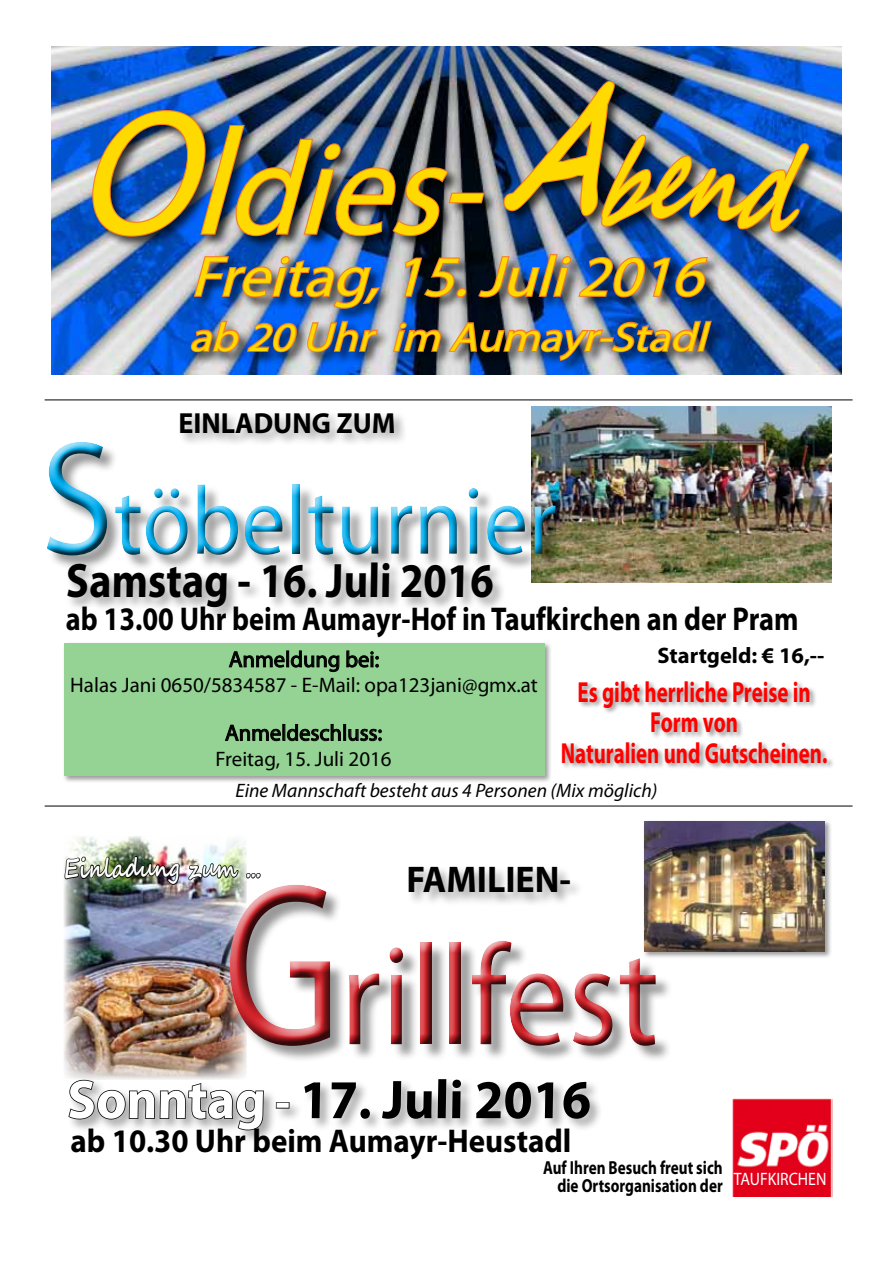
<style>
.page{position:relative;width:893px;height:1263px;background:#fff}
.page>*{position:absolute;margin:0;border:0;box-sizing:border-box;transform-origin:0 0}
.t1{font:143.55px "Myriad Pro";color:#d2232a;scale:.87 1}
.t2{font:italic 132px "Myriad Pro";color:#ffda00;scale:.95 1}
.t3{font:italic 700 117px "Segoe Script";color:#ffda00;scale:.62 1}
.t4{font:97.35px "Myriad Pro";color:#00aeef;scale:.91 1}
.t5{font:italic 57px "Myriad Pro";color:#ffda00;scale:1.07 1}
.t6{font:700 54.9px "Myriad Pro";color:#000;scale:.96 1}
.t7{font:700 48.6px "Myriad Pro";color:#000;scale:.87 1}
.t8{font:italic 40.5px "Myriad Pro";color:#ffda00;scale:1.12 1}
.t9{font:700 37.2px "Myriad Pro";color:#000;scale:.96 1}
.t10{font:700 33px "Myriad Pro";color:#000;scale:.86 1}
.t11{font:700 33px "Myriad Pro";color:#000;scale:.94 1}
.t12{font:700 29.1px/30.6px "Myriad Pro";color:#f00;text-align:center;scale:.72 1}
.t13{font:700 29.1px "Myriad Pro";color:#000;scale:.96 1}
.t14{font:700 27px "Segoe Script";color:#fff;scale:.74 1}
.t15{font:22.5px "Myriad Pro";color:#000}
.t16{font:700 22.5px "Myriad Pro";color:#000}
.t17{font:21px "Myriad Pro";color:#000}
.t18{font:italic 19.5px "Myriad Pro";color:#000}
.t19{font:700 18.9px/18px "Myriad Pro";color:#000;scale:.8 1}
.s1{font-size:180px}
.s2{font-size:178.5px}
.s3{font-size:151.5px}
.s4{font-size:163.35px}
.s5{font-size:234.3px}
.s6{color:#fff}
.s7{font-size:48.6px;color:#fff}
</style>
<div class="page">
<img style="left:64px;top:840px;width:183px;height:235px">
<hr style="left:45px;top:400px;width:808px;height:1px;background:#000">
<img style="left:732px;top:1098px;width:101px;height:99px">
<div style="left:642px;top:819px;width:190px;height:140px;background:#000;opacity:.4"></div>
<img style="left:644px;top:821px;width:181px;height:130px">
<div style="left:230px;top:885px;width:443px;height:178px;background:#000;opacity:.41"></div>
<div style="left:219px;top:874px;width:446px;height:177px;background:#fff;opacity:.75"></div>
<div style="left:232px;top:884px;width:435px;height:173px;background:#000;opacity:.75"></div>
<div style="left:407px;top:865px;width:177px;height:42px;background:#000;opacity:.36"></div>
<img style="left:64px;top:836px;width:117px;height:53px">
<img style="left:187px;top:857px;width:75px;height:30px">
<div style="left:67px;top:1077px;width:537px;height:67px;background:#000;opacity:.36"></div>
<img style="left:67px;top:928px;width:198px;height:216px">
<div style="left:276px;top:1102px;width:14px;height:6px;border:2px solid #000"></div>
<img style="left:51px;top:47px;width:791px;height:327px">
<div style="left:189px;top:319px;width:536px;height:56px;background:#000;opacity:.75"></div>
<img style="left:189px;top:320px;width:190px;height:33px">
<img style="left:391px;top:323px;width:322px;height:39px">
<div style="left:90px;top:108px;width:408px;height:142px;background:#000;opacity:.75"></div>
<img style="left:84px;top:109px;width:402px;height:129px">
<div style="left:502px;top:79px;width:321px;height:167px;background:#000;opacity:.75"></div>
<img style="left:502px;top:79px;width:309px;height:155px">
<div style="left:192px;top:252px;width:529px;height:71px;background:#000;opacity:.75"></div>
<img style="left:192px;top:255px;width:190px;height:55px">
<img style="left:403px;top:256px;width:65px;height:43px">
<img style="left:477px;top:253px;width:232px;height:46px">
<div style="left:62px;top:641px;width:490px;height:142px;background:#000;opacity:.39"></div>
<div style="left:64px;top:642px;width:480px;height:133px;background:#94d394"></div>
<svg style="left:228px;top:641px;width:112px;height:32px"></svg>
<svg style="left:346px;top:641px;width:33px;height:27px"></svg>
<svg style="left:225px;top:724px;width:116px;height:18px"></svg>
<div style="left:343px;top:724px;width:3px;height:17px;border:1px solid #000"></div>
<svg style="left:348px;top:728px;width:34px;height:13px"></svg>
<div style="left:66px;top:560px;width:440px;height:61px;background:#000;opacity:.36"></div>
<div style="left:561px;top:679px;width:273px;height:91px;background:#000;opacity:.42"></div>
<div style="left:178px;top:411px;width:230px;height:36px;background:#000;opacity:.36"></div>
<img style="left:531px;top:407px;width:300px;height:176px">
<div style="left:48px;top:443px;width:525px;height:129px;background:#000;opacity:.41"></div>
<div style="left:36px;top:431px;width:529px;height:130px;background:#fff;opacity:.75"></div>
<div style="left:38px;top:439px;width:529px;height:127px;background:#000;opacity:.75"></div>
<hr style="left:45px;top:806px;width:808px;height:1px;background:#000">
<h3 class="t3" style="left:517px;top:68px;width:459px;rotate:6deg"><span class="s1">A</span>bend</h3>
<h3 class="t5" style="left:191px;top:241px;width:497px">Freitag,15.Juli2016</h3>
<h2 class="t2" style="left:74px;top:108px;width:469px"><span class="s2">O</span><span class="s3">l</span>dies-</h2>
<h3 class="t8" style="left:189px;top:312px;width:475px">ab 20Uhr im Aumayr-Stadl</h3>
<h3 class="t13" style="left:178px;top:404px;width:228px">EINLADUNG ZUM</h3>
<h3 class="t4" style="left:40px;top:461px;width:569px"><span class="s4">S</span>töbelturnier</h3>
<h3 class="t7" style="left:66px;top:549px;width:494px">Samstag - 16. Juli 2016</h3>
<h3 class="t10" style="left:66px;top:597px;width:853px">ab 13.00 Uhr beim Aumayr-Hof in Taufkirchen an der Pram</h3>
<p class="t15" style="left:229px;top:645px;width:152px">Anmeldung bei:</p>
<p class="t17" style="left:70px;top:672px;width:469px">Halas Jani 0650/5834587 - E-Mail: opa123jani@gmx.at</p>
<p class="t15" style="left:225px;top:719px;width:159px">Anmeldeschluss:</p>
<p class="t17" style="left:216px;top:746px;width:178px">Freitag, 15. Juli 2016</p>
<p class="t16" style="left:658px;top:641px;width:168px">Startgeld: € 16,--</p>
<h3 class="t12" style="left:561px;top:676px;width:372px">Es gibt herrliche Preise in<br>Form von<br>Naturalien und Gutscheinen.</h3>
<p class="t18" style="left:236px;top:778px;width:423px">Eine Mannschaft besteht aus 4 Personen (Mix möglich)</p>
<p class="t14" style="left:64px;top:847px;width:268px">Einladung zum ...</p>
<h3 class="t9" style="left:406px;top:855px;width:173px">FAMILIEN-</h3>
<h1 class="t1" style="left:223px;top:907px;width:502px"><span class="s5">G</span>rillfest</h1>
<h3 class="t6" style="left:67px;top:1064px;width:548px"><span class="s6">Sonntag</span> <span class="s7">-</span> 17. Juli 2016</h3>
<h3 class="t11" style="left:71px;top:1119px;width:534px">ab 10.30 Uhr beim Aumayr-Heustadl</h3>
<p class="t19" style="left:557px;top:1158px;width:338px;text-indent:-14px">Auf Ihren Besuch freut sich<br>die Ortsorganisation der <sup>TAUFKIRCHEN</sup></p>
</div>
